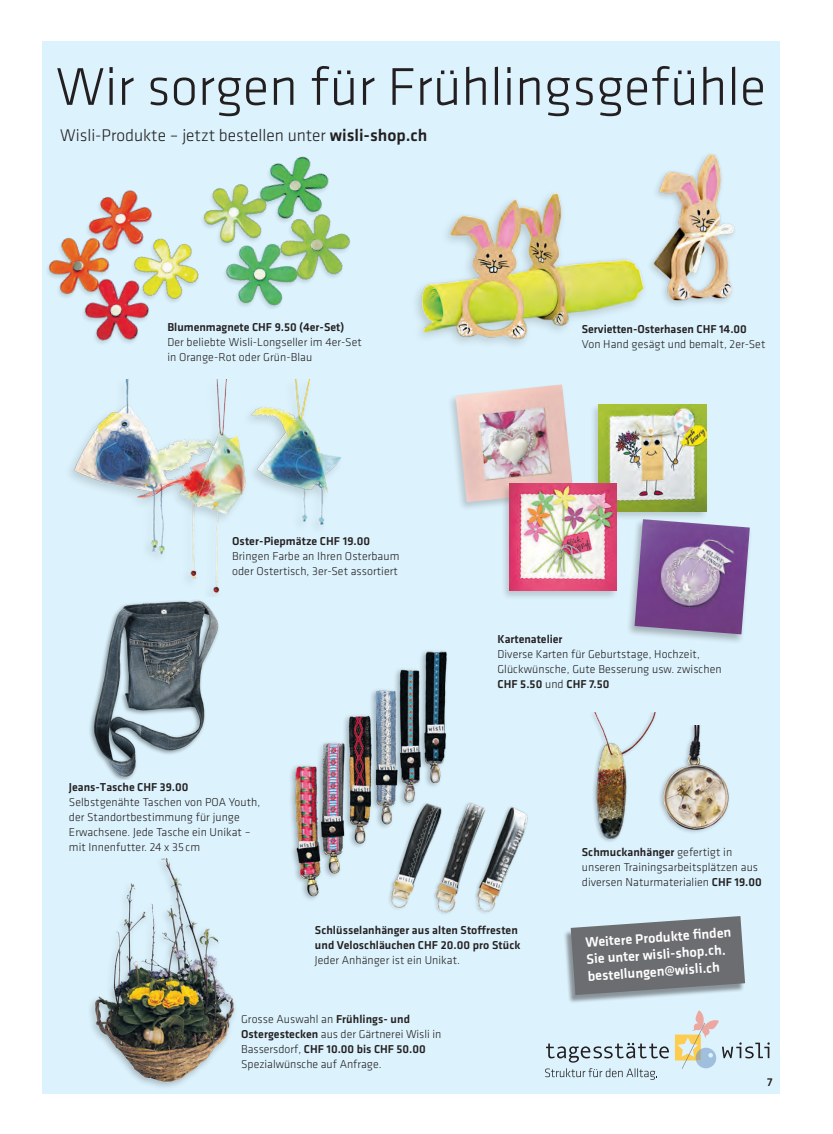
<style>
.page{position:relative;width:833px;height:1134px;background:#fff}
.page>*{position:absolute;margin:0;border:0;box-sizing:border-box;transform-origin:0 0}
.t1{font:300 55px "Klavika";color:#231f20}
.t2{font:300 17.5px "Klavika";color:#231f20}
.t3{font:500 14.12px/17px "Klavika";color:#fff}
.t4{font:300 11.88px/15px "Klavika";letter-spacing:.005em;color:#231f20}
.t5{font:500 11.88px/15px "Klavika";letter-spacing:.005em;color:#231f20}
.s1{font-weight:500}
</style>
<div class="page">
<div style="left:43px;top:41px;width:737px;height:1052px;background:#dcf2fc"></div>
<svg style="left:675px;top:1010px;width:94px;height:59px"></svg>
<svg style="left:545px;top:1043px;width:124px;height:37px"></svg>
<div style="left:563px;top:918px;width:182px;height:86px;background:#231f20;opacity:.45"></div>
<svg style="left:570px;top:916px;width:175px;height:79px;background:#7a7e82"></svg>
<img style="left:42px;top:113px;width:308px;height:261px">
<img style="left:291px;top:651px;width:156px;height:249px">
<img style="left:380px;top:785px;width:148px;height:129px">
<img style="left:90px;top:859px;width:145px;height:228px">
<img style="left:70px;top:380px;width:271px;height:201px">
<img style="left:416px;top:193px;width:229px;height:152px">
<img style="left:650px;top:153px;width:85px;height:152px">
<div style="left:590px;top:403px;width:119px;height:118px;background:#231f20;opacity:.2"></div>
<img style="left:599px;top:404px;width:107px;height:107px">
<div style="left:447px;top:383px;width:128px;height:129px;background:#231f20;opacity:.2"></div>
<img style="left:455px;top:384px;width:118px;height:118px">
<div style="left:626px;top:518px;width:126px;height:126px;background:#231f20;opacity:.3"></div>
<img style="left:634px;top:519px;width:116px;height:115px">
<div style="left:500px;top:482px;width:119px;height:119px;background:#231f20;opacity:.2"></div>
<img style="left:509px;top:484px;width:107px;height:107px">
<img style="left:90px;top:581px;width:130px;height:198px">
<img style="left:593px;top:713px;width:63px;height:129px">
<img style="left:653px;top:726px;width:76px;height:116px">
<h1 class="t1" style="left:56px;top:53px;width:712px">Wir sorgen für Frühlingsgefühle</h1>
<h2 class="t2" style="left:60px;top:124px;width:368px">Wisli-Produkte – jetzt bestellen unter <span class="s1">wisli-shop.ch</span></h2>
<p class="t5" style="left:167px;top:319px;width:178px">Blumenmagnete CHF 9.50 (4er-Set)</p>
<p class="t4" style="left:167px;top:334px;width:196px">Der beliebte Wisli-Longseller im 4er-Set in Orange-Rot oder Grün-Blau</p>
<p class="t5" style="left:232px;top:533px;width:139px">Oster-Piepmätze CHF 19.00</p>
<p class="t4" style="left:232px;top:548px;width:169px">Bringen Farbe an Ihren Osterbaum oder Ostertisch, 3er-Set assortiert</p>
<p class="t5" style="left:69px;top:779px;width:121px">Jeans-Tasche CHF 39.00</p>
<p class="t4" style="left:69px;top:794px;width:193px">Selbstgenähte Taschen von POA Youth, der Standortbestimmung für junge Erwachsene. Jede Tasche ein Unikat – mit Innenfutter. 24 x 35 cm</p>
<p class="t5" style="left:582px;top:321px;width:167px">Servietten-Osterhasen CHF 14.00</p>
<p class="t4" style="left:582px;top:337px;width:185px">Von Hand gesägt und bemalt, 2er-Set</p>
<p class="t5" style="left:497px;top:631px;width:67px">Kartenatelier</p>
<p class="t4" style="left:497px;top:647px;width:226px">Diverse Karten für Geburtstage, Hochzeit,<br>Glückwünsche, Gute Besserung usw. zwischen<br><span class="s1">CHF 5.50</span> und <span class="s1">CHF 7.50</span></p>
<p class="t4" style="left:582px;top:844px;width:181px"><span class="s1">Schmuckanhänger</span> gefertigt in unseren Trainingsarbeitsplätzen aus diversen Naturmaterialien <span class="s1">CHF 19.00</span></p>
<p class="t5" style="left:315px;top:922px;width:207px">Schlüsselanhänger aus alten Stoffresten und Veloschläuchen CHF 20.00 pro Stück</p>
<p class="t4" style="left:315px;top:953px;width:147px">Jeder Anhänger ist ein Unikat.</p>
<p class="t4" style="left:241px;top:1011px;width:202px">Grosse Auswahl an <span class="s1">Frühlings- und Ostergestecken</span> aus der Gärtnerei Wisli in Bassersdorf, <span class="s1">CHF 10.00 bis CHF 50.00<br></span>Spezialwünsche auf Anfrage.</p>
<p class="t3" style="left:585px;top:933px;width:148px;rotate:-4deg">Weitere Produkte fi nden<br>Sie unter wisli-shop.ch. bestellungen@wisli.ch</p>
<p class="t5" style="left:767px;top:1074px;width:7px">7</p>
</div>
